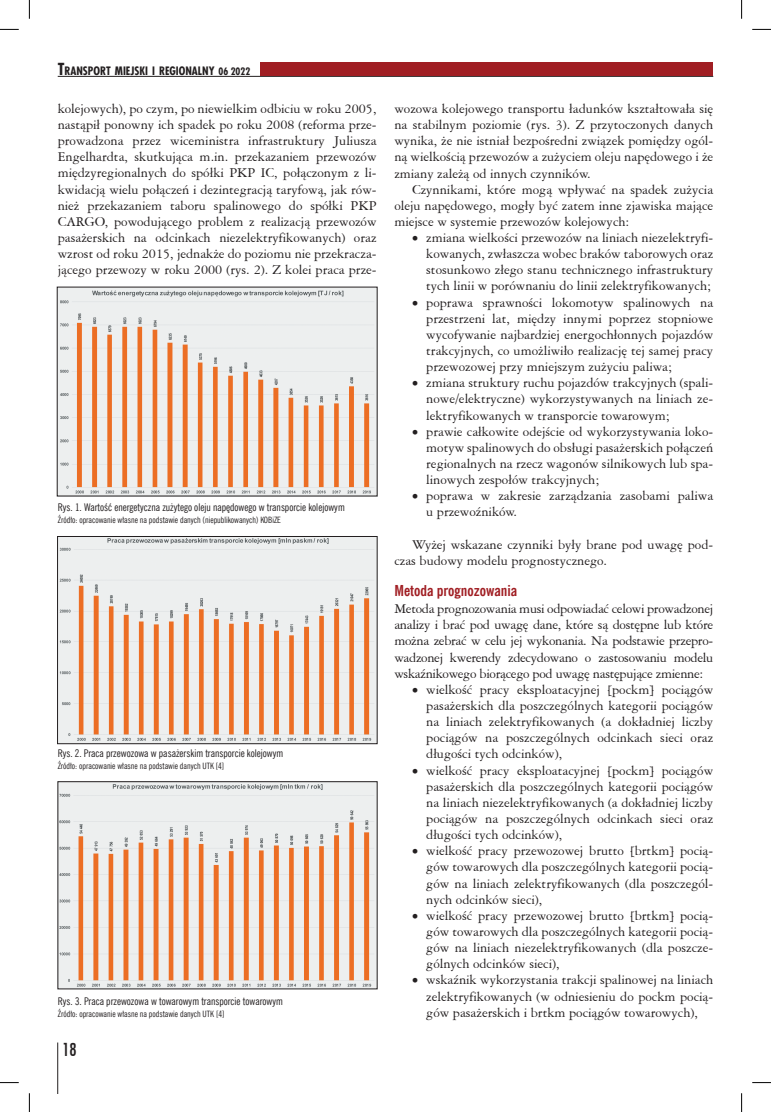
<style>
.page{position:relative;width:771px;height:1112px;background:#fff}
.page>*{position:absolute;margin:0;border:0;box-sizing:border-box;transform-origin:0 0}
.t1{font:17.5px "Fujiyama";color:#231f20}
.t2{font:700 15px "News Goth Cn EU";color:#a01e23}
.t3{font:14.38px/16.1px "American Garamond L2";color:#231f20;text-align:justify}
.t4{font:700 11.38px "Fujiyama";color:#231f20}
.t5{font:10.62px "News Goth Cn EU";color:#231f20}
.t6{font:8.75px "News Goth Cn EU";color:#231f20}
.s1{font-size:16.25px}
.s2{font-size:10px}
</style>
<div class="page">
<hr style="left:58px;top:76px;width:655px;height:1px;background:#231f20">
<hr style="left:58px;top:1042px;width:1px;height:50px;background:#231f20">
<div style="left:260px;top:62px;width:453px;height:14px;background:#a01e23"></div>
<img style="left:59px;top:289px;width:316px;height:205px">
<img style="left:59px;top:538px;width:316px;height:203px">
<div style="left:57px;top:536px;width:320px;height:207px;border:1px solid #231f20"></div>
<div style="left:60px;top:783px;width:315px;height:203px;background:#edefef"></div>
<div style="left:58px;top:781px;width:319px;height:207px;border:1px solid #231f20"></div>
<svg style="left:0;top:29px;width:19px;height:1px"></svg>
<svg style="left:752px;top:29px;width:19px;height:1px"></svg>
<svg style="left:0;top:1082px;width:19px;height:1px"></svg>
<svg style="left:752px;top:1082px;width:19px;height:1px"></svg>
<svg style="left:29px;top:0;width:1px;height:19px"></svg>
<svg style="left:29px;top:1093px;width:1px;height:18px"></svg>
<svg style="left:741px;top:0;width:1px;height:19px"></svg>
<svg style="left:741px;top:1093px;width:1px;height:18px"></svg>
<p class="t4" style="left:58px;top:63px;width:194px"><span class="s1">T</span>RANSPORT MIEJSKI I REGIONALNY <span class="s2">06 2022</span></p>
<p class="t3" style="left:58px;top:100px;width:320px">kolejowych), po czym, po niewielkim odbiciu w roku 2005, nastąpił ponowny ich spadek po roku 2008 (reforma prze&shy;prowadzona przez wiceministra infrastruktury Juliusza Engelhardta, skutkująca m.in. przekazaniem przewozów międzyregionalnych do spółki PKP IC, połączonym z li&shy;kwidacją wielu połączeń i dezintegracją taryfową, jak rów&shy;nież przekazaniem taboru spalinowego do spółki PKP CARGO, powodującego problem z realizacją przewozów pasażerskich na odcinkach niezelektryfikowanych) oraz wzrost od roku 2015, jednakże do poziomu nie przekracza&shy;jącego przewozy w roku 2000 (rys. 2). Z kolei praca prze-</p>
<p class="t3" style="left:394px;top:100px;width:320px">wozowa kolejowego transportu ładunków kształtowała się na stabilnym poziomie (rys. 3). Z przytoczonych danych wynika, że nie istniał bezpośredni związek pomiędzy ogól&shy;ną wielkością przewozów a zużyciem oleju napędowego i że zmiany zależą od innych czynników.</p>
<p class="t3" style="left:394px;top:181px;width:320px;text-indent:18px">Czynnikami, które mogą wpływać na spadek zużycia oleju napędowego, mogły być zatem inne zjawiska mające miejsce w systemie przewozów kolejowych:</p>
<p class="t3" style="left:426px;top:229px;width:289px;text-indent:-14px">• zmiana wielkości przewozów na liniach niezelektryfi&shy;kowanych, zwłaszcza wobec braków taborowych oraz stosunkowo złego stanu technicznego infrastruktury tych linii w porównaniu do linii zelektryfikowanych;</p>
<p class="t3" style="left:426px;top:294px;width:289px;text-indent:-14px">• poprawa sprawności lokomotyw spalinowych na przestrzeni lat, między innymi poprzez stopniowe wycofywanie najbardziej energochłonnych pojazdów trakcyjnych, co umożliwiło realizację tej samej pracy przewozowej przy mniejszym zużyciu paliwa;</p>
<p class="t3" style="left:426px;top:374px;width:289px;text-indent:-14px">• zmiana struktury ruchu pojazdów trakcyjnych (spali&shy;nowe/elektryczne) wykorzystywanych na liniach ze&shy;lektryfikowanych w transporcie towarowym;</p>
<p class="t3" style="left:426px;top:423px;width:289px;text-indent:-14px">• prawie całkowite odejście od wykorzystywania loko&shy;motyw spalinowych do obsługi pasażerskich połączeń regionalnych na rzecz wagonów silnikowych lub spa&shy;linowych zespołów trakcyjnych;</p>
<p class="t3" style="left:426px;top:487px;width:289px;text-indent:-14px">• poprawa w zakresie zarządzania zasobami paliwa u przewoźników.</p>
<p class="t3" style="left:394px;top:535px;width:320px;text-indent:18px">Wyżej wskazane czynniki były brane pod uwagę pod&shy;czas budowy modelu prognostycznego.</p>
<p class="t2" style="left:394px;top:581px;width:125px">Metoda prognozowania</p>
<p class="t3" style="left:394px;top:600px;width:320px">Metoda prognozowania musi odpowiadać celowi prowadzonej analizy i brać pod uwagę dane, które są dostępne lub które można zebrać w celu jej wykonania. Na podstawie przepro&shy;wadzonej kwerendy zdecydowano o zastosowaniu modelu wskaźnikowego biorącego pod uwagę następujące zmienne:</p>
<p class="t3" style="left:426px;top:681px;width:289px;text-indent:-14px">• wielkość pracy eksploatacyjnej [pockm] pociągów pasażerskich dla poszczególnych kategorii pociągów na liniach zelektryfikowanych (a dokładniej liczby pociągów na poszczególnych odcinkach sieci oraz długości tych odcinków),</p>
<p class="t3" style="left:426px;top:761px;width:289px;text-indent:-14px">• wielkość pracy eksploatacyjnej [pockm] pociągów pasażerskich dla poszczególnych kategorii pociągów na liniach niezelektryfikowanych (a dokładniej liczby pociągów na poszczególnych odcinkach sieci oraz długości tych odcinków),</p>
<p class="t3" style="left:426px;top:842px;width:289px;text-indent:-14px">• wielkość pracy przewozowej brutto [brtkm] pocią&shy;gów towarowych dla poszczególnych kategorii pocią&shy;gów na liniach zelektryfikowanych (dla poszczegól&shy;nych odcinków sieci),</p>
<p class="t3" style="left:426px;top:906px;width:289px;text-indent:-14px">• wielkość pracy przewozowej brutto [brtkm] pocią&shy;gów towarowych dla poszczególnych kategorii pocią&shy;gów na liniach niezelektryfikowanych (dla poszcze&shy;gólnych odcinków sieci),</p>
<p class="t3" style="left:426px;top:971px;width:289px;text-indent:-14px">• wskaźnik wykorzystania trakcji spalinowej na liniach zelektryfikowanych (w odniesieniu do pockm pocią&shy;gów pasażerskich i brtkm pociągów towarowych),</p>
<p class="t5" style="left:58px;top:500px;width:288px">Rys. 1. Wartość energetyczna zużytego oleju napędowego w transporcie kolejowym</p>
<p class="t6" style="left:58px;top:515px;width:224px">Źródło: opracowanie własne na podstawie danych (niepublikowanych) KOBiZE</p>
<p class="t5" style="left:58px;top:746px;width:227px">Rys. 2. Praca przewozowa w pasażerskim transporcie kolejowym</p>
<p class="t6" style="left:58px;top:760px;width:168px">Źródło: opracowanie własne na podstawie danych UTK [4]</p>
<p class="t5" style="left:58px;top:994px;width:227px">Rys. 3. Praca przewozowa w towarowym transporcie towarowym</p>
<p class="t6" style="left:58px;top:1008px;width:168px">Źródło: opracowanie własne na podstawie danych UTK [4]</p>
<p class="t1" style="left:62px;top:1037px;width:16px">18</p>
</div>
